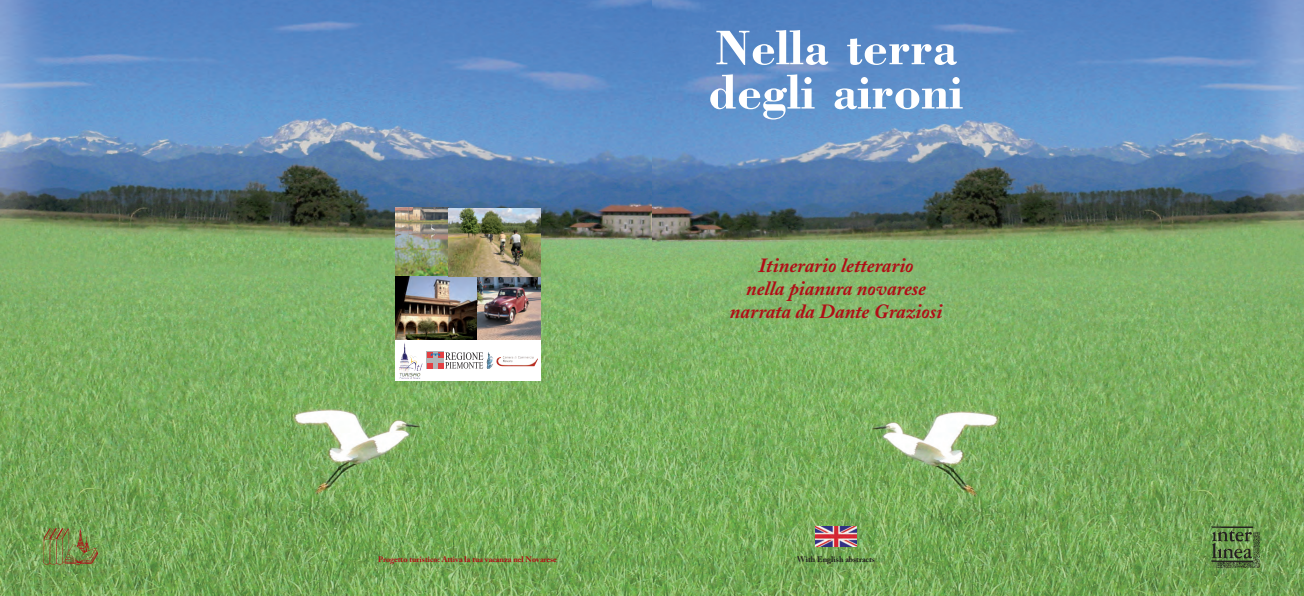
<style>
.page{position:relative;width:1304px;height:596px;background:#fff}
.page>*{position:absolute;margin:0;border:0;box-sizing:border-box;transform-origin:0 0}
.t1{font:700 50px/44.2px "Bodoni";color:#fff}
.t2{font:italic 700 20px/23.3px "Adobe Caslon";color:#b00e16;text-align:center}
.t3{font:700 8px "Adobe Caslon";color:#b00e16}
.t4{font:700 8px "Adobe Caslon";color:#231f20}
</style>
<div class="page">
<img style="left:652px;top:0;width:652px;height:595px">
<svg style="left:0;top:0;width:652px;height:595px;background:#6f9c81"></svg>
<img style="left:43px;top:526px;width:55px;height:38px">
<img style="left:1211px;top:526px;width:48px;height:41px">
<img style="left:815px;top:526px;width:42px;height:20px">
<img style="left:395px;top:208px;width:53px;height:69px">
<img style="left:476px;top:277px;width:64px;height:62px">
<img style="left:395px;top:277px;width:81px;height:62px">
<img style="left:448px;top:208px;width:92px;height:69px">
<div style="left:395px;top:340px;width:145px;height:40px;background:#fff"></div>
<img style="left:401px;top:343px;width:8px;height:17px">
<svg style="left:427px;top:351px;width:17px;height:18px"></svg>
<svg style="left:428px;top:351px;width:65px;height:17px"></svg>
<p class="t1" style="left:709px;top:30px;width:255px">Nella terra degli aironi</p>
<p class="t2" style="left:730px;top:255px;width:214px">Itinerario letterario<br>nella pianura novarese narrata da Dante Graziosi</p>
<p class="t3" style="left:378px;top:555px;width:180px">Progetto turistico: Attiva la tua vacanza nel Novarese</p>
<p class="t4" style="left:797px;top:555px;width:79px">With English abstracts</p>
</div>
